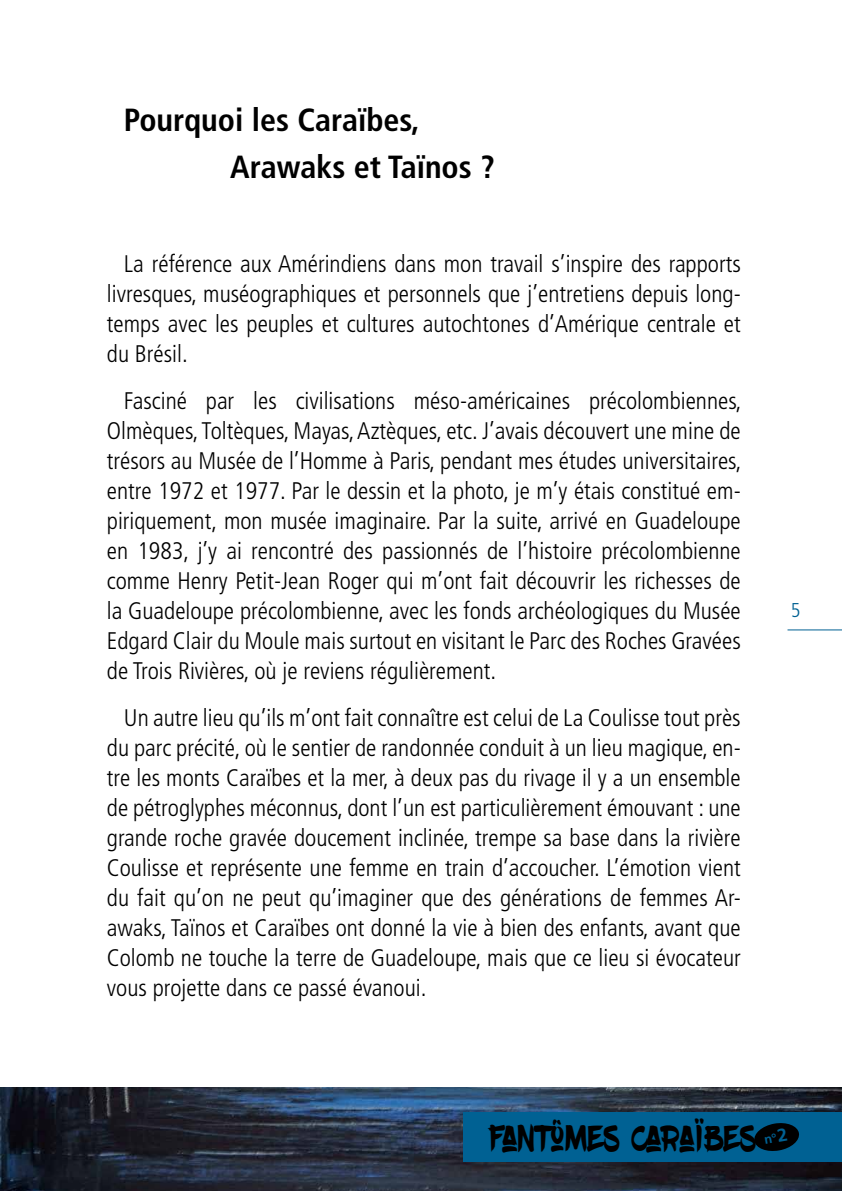
<style>
.page{position:relative;width:842px;height:1191px;background:#fff}
.page>*{position:absolute;margin:0;border:0;box-sizing:border-box;transform-origin:0 0}
.t1{font:36.8px "Blow Brush";letter-spacing:.025em;color:#000;scale:.85 1}
.t2{font:700 condensed 32px/47px "Frutiger";color:#000}
.t3{font:300 condensed 24px/30px "Frutiger";color:#000;text-align:justify}
.t4{font:300 condensed 20px "Frutiger";color:#006193}
</style>
<div class="page">
<img style="left:0;top:1087px;width:842px;height:104px">
<hr style="left:787px;top:629px;width:55px;height:1px;background:#006193">
<div style="left:463px;top:1111px;width:379px;height:50px;background:#006193"></div>
<svg style="left:754px;top:1123px;width:45px;height:28px"></svg>
<h2 class="t2" style="left:230px;top:96px;width:266px;text-indent:-106px">Pourquoi les Caraïbes,<br>Arawaks et Taïnos ?</h2>
<p class="t3" style="left:107px;top:249px;width:635px;text-indent:17px">La référence aux Amérindiens dans mon travail s’inspire des rapports livresques, muséographiques et personnels que j’entretiens depuis long&shy;temps avec les peuples et cultures autochtones d’Amérique centrale et du Brésil.</p>
<p class="t3" style="left:107px;top:386px;width:636px;text-indent:17px">Fasciné par les civilisations méso-américaines précolombiennes, Olmèques, Toltèques, Mayas, Aztèques, etc. J’avais découvert une mine de trésors au Musée de l’Homme à Paris, pendant mes études universitaires, entre 1972 et 1977. Par le dessin et la photo, je m’y étais constitué em&shy;piriquement, mon musée imaginaire. Par la suite, arrivé en Guadeloupe en 1983, j’y ai rencontré des passionnés de l’histoire précolombienne comme Henry Petit-Jean Roger qui m’ont fait découvrir les richesses de la Guadeloupe précolombienne, avec les fonds archéologiques du Musée Edgard Clair du Moule mais surtout en visitant le Parc des Roches Gravées de Trois Rivières, où je reviens régulièrement.</p>
<p class="t3" style="left:107px;top:703px;width:635px;text-indent:17px">Un autre lieu qu’ils m’ont fait connaître est celui de La Coulisse tout près du parc précité, où le sentier de randonnée conduit à un lieu magique, en&shy;tre les monts Caraïbes et la mer, à deux pas du rivage il y a un ensemble de pétroglyphes méconnus, dont l’un est particulièrement émouvant : une grande roche gravée doucement inclinée, trempe sa base dans la rivière Coulisse et représente une femme en train d’accoucher. L’émotion vient du fait qu’on ne peut qu’imaginer que des générations de femmes Ar&shy;awaks, Taïnos et Caraïbes ont donné la vie à bien des enfants, avant que Colomb ne touche la terre de Guadeloupe, mais que ce lieu si évocateur vous projette dans ce passé évanoui.</p>
<p class="t4" style="left:791px;top:599px;width:11px">5</p>
<h1 class="t1" style="left:490px;top:1116px;width:315px">FANTÔMES CARAÏBES</h1>
</div>
